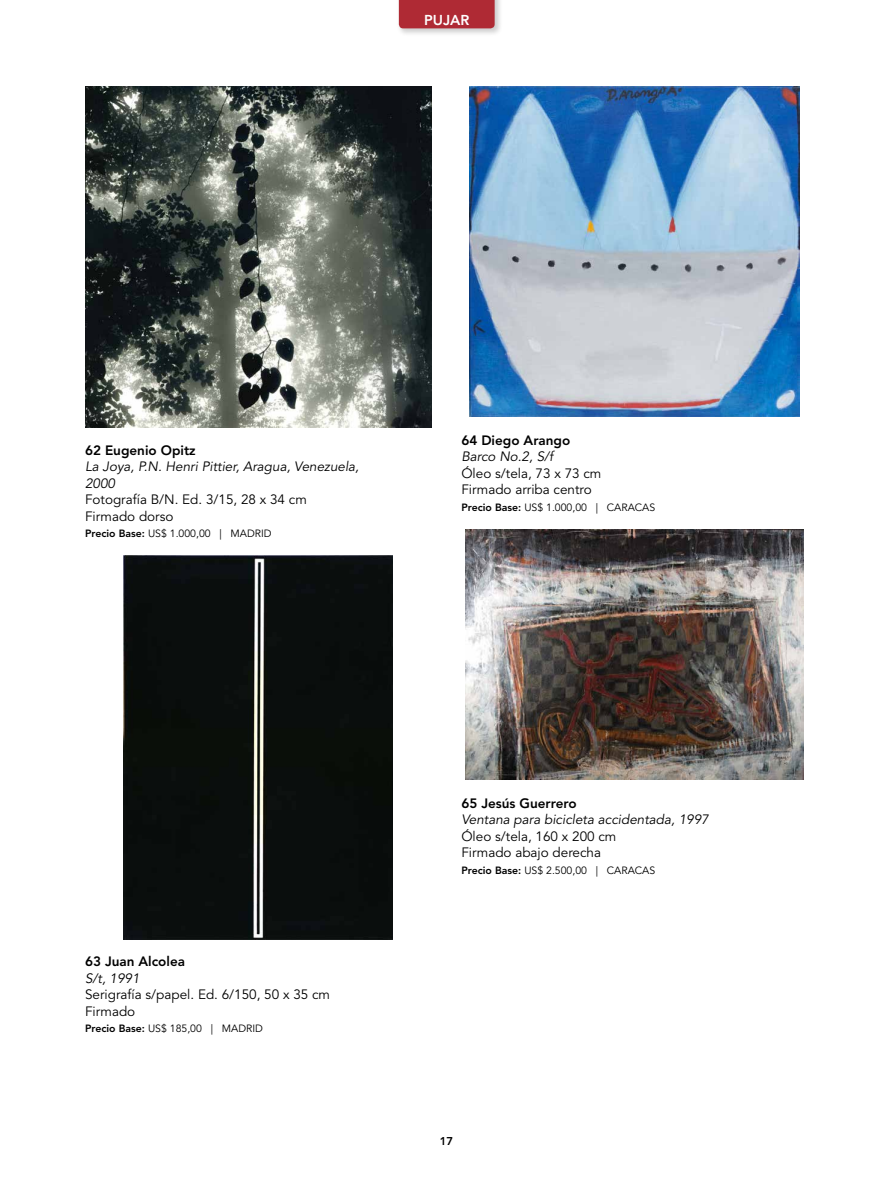
<style>
.page{position:relative;width:893px;height:1191px;background:#fff}
.page>*{position:absolute;margin:0;border:0;box-sizing:border-box;transform-origin:0 0}
.t1{font:800 14.25px "Avenir LT Std";color:#fff}
.t2{font:13.5px/16.5px "Avenir LT Std";color:#000}
.t3{font:italic 13.5px/16.5px "Avenir LT Std";color:#000}
.t4{font:800 13.5px "Avenir LT Std";color:#000}
.t5{font:800 11.25px "Avenir LT Std";color:#000}
.t6{font:10.5px "Avenir LT Std";color:#000}
.s1{font-weight:800}
</style>
<div class="page">
<div style="left:397px;top:0;width:106px;height:36px;background:#000;opacity:.2"></div>
<div style="left:399px;top:0;width:96px;height:28px;background:#af2a34"></div>
<img style="left:85px;top:86px;width:346px;height:342px">
<div style="left:124px;top:555px;width:269px;height:384px;background:#0a0e0d"></div>
<img style="left:470px;top:86px;width:329px;height:331px">
<img style="left:465px;top:529px;width:339px;height:250px">
<p class="t1" style="left:424px;top:11px;width:47px">PUJAR</p>
<p class="t4" style="left:85px;top:442px;width:112px">62 Eugenio Opitz</p>
<p class="t3" style="left:85px;top:459px;width:275px">La Joya, P.N. Henri Pittier, Aragua, Venezuela,<br>2000</p>
<p class="t2" style="left:85px;top:492px;width:223px">Fotografía B/N. Ed. 3/15, 28 x 34 cm<br>Firmado dorso</p>
<p class="t6" style="left:85px;top:527px;width:188px"><span class="s1">Precio Base:</span> US$ 1.000,00 | MADRID</p>
<p class="t4" style="left:461px;top:432px;width:110px">64 Diego Arango</p>
<p class="t3" style="left:461px;top:448px;width:93px">Barco No.2, S/f</p>
<p class="t2" style="left:461px;top:465px;width:142px">Óleo s/tela, 73 x 73 cm<br>Firmado arriba centro</p>
<p class="t6" style="left:461px;top:501px;width:195px"><span class="s1">Precio Base:</span> US$ 1.000,00 | CARACAS</p>
<p class="t4" style="left:85px;top:953px;width:101px">63 Juan Alcolea</p>
<p class="t3" style="left:85px;top:970px;width:56px">S/t, 1991</p>
<p class="t2" style="left:85px;top:987px;width:247px">Serigrafía s/papel. Ed. 6/150, 50 x 35 cm<br>Firmado</p>
<p class="t6" style="left:85px;top:1022px;width:179px"><span class="s1">Precio Base:</span> US$ 185,00 | MADRID</p>
<p class="t4" style="left:461px;top:795px;width:117px">65 Jesús Guerrero</p>
<p class="t3" style="left:461px;top:811px;width:249px">Ventana para bicicleta accidentada, 1997</p>
<p class="t2" style="left:461px;top:828px;width:157px">Óleo s/tela, 160 x 200 cm<br>Firmado abajo derecha</p>
<p class="t6" style="left:461px;top:864px;width:195px"><span class="s1">Precio Base:</span> US$ 2.500,00 | CARACAS</p>
<p class="t5" style="left:440px;top:1134px;width:15px">17</p>
</div>
